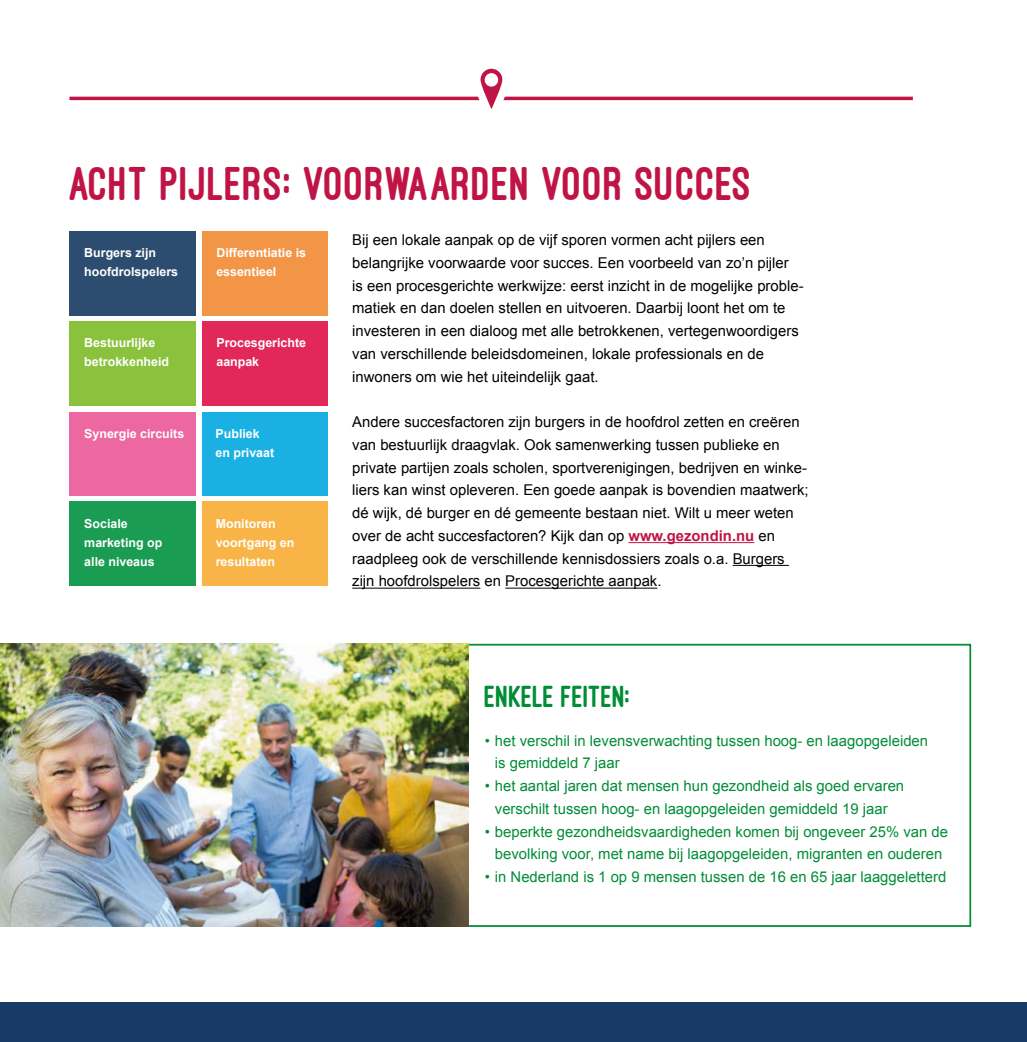
<style>
.page{position:relative;width:1027px;height:1042px;background:#fff}
.page>*{position:absolute;margin:0;border:0;box-sizing:border-box;transform-origin:0 0}
.t1{font:800 49px "Ostrich Sans";letter-spacing:.015em;color:#c01446}
.t2{font:800 31.5px "Ostrich Sans";color:#008d36}
.t3{font:14.88px/22.8px "Arial";color:#000}
.t4{font:14.88px/22.8px "Arial";color:#008d36;text-align:center}
.t5{font:700 12.42px/19.1px "Arial";color:#fff}
.s1{font-weight:700;color:#c01446}
</style>
<div class="page">
<div style="left:463px;top:644px;width:508px;height:283px;border:2px solid #008d36"></div>
<div style="left:0;top:1002px;width:1027px;height:40px;background:#183a66"></div>
<hr style="left:69px;top:97px;width:844px;height:3px;background:#c01446">
<svg style="left:465px;top:68px;width:53px;height:41px"></svg>
<div style="left:202px;top:231px;width:125px;height:84px;background:#f29546"></div>
<div style="left:69px;top:322px;width:126px;height:84px;background:#8ac13d"></div>
<div style="left:69px;top:412px;width:126px;height:83px;background:#ed67a0"></div>
<div style="left:202px;top:412px;width:125px;height:83px;background:#1ab0e4"></div>
<div style="left:69px;top:502px;width:126px;height:84px;background:#1a9c52"></div>
<div style="left:202px;top:502px;width:125px;height:84px;background:#f8b446"></div>
<div style="left:69px;top:231px;width:126px;height:84px;background:#2d4d70"></div>
<div style="left:202px;top:322px;width:125px;height:84px;background:#e12859"></div>
<img style="left:0;top:644px;width:468px;height:283px">
<hr style="left:628px;top:542px;width:126px;height:1px;background:#c01446">
<hr style="left:733px;top:565px;width:56px;height:1px;background:#000">
<hr style="left:352px;top:588px;width:128px;height:1px;background:#000">
<hr style="left:505px;top:588px;width:152px;height:1px;background:#000">
<h1 class="t1" style="left:69px;top:157px;width:684px">ACHT PIJLERS: VOORWAARDEN VOOR SUCCES</h1>
<p class="t5" style="left:84px;top:244px;width:95px">Burgers zijn hoofdrolspelers</p>
<p class="t5" style="left:216px;top:244px;width:91px">Differentiatie is essentieel</p>
<p class="t5" style="left:84px;top:334px;width:86px">Bestuurlijke betrokkenheid</p>
<p class="t5" style="left:216px;top:334px;width:91px">Procesgerichte aanpak</p>
<p class="t5" style="left:84px;top:424px;width:102px">Synergie circuits</p>
<p class="t5" style="left:216px;top:424px;width:60px">Publiek en privaat</p>
<p class="t5" style="left:84px;top:514px;width:79px">Sociale marketing op alle niveaus</p>
<p class="t5" style="left:216px;top:514px;width:80px">Monitoren voortgang en resultaten</p>
<p class="t3" style="left:352px;top:229px;width:453px">Bij een lokale aanpak op de vijf sporen vormen acht pijlers een belangrijke voorwaarde voor succes. Een voorbeeld van zo’n pijler<br>is een procesgerichte werkwijze: eerst inzicht in de mogelijke proble&shy;matiek en dan doelen stellen en uitvoeren. Daarbij loont het om te investeren in een dialoog met alle betrokkenen, vertegenwoordigers van verschillende beleidsdomeinen, lokale professionals en de inwoners om wie het uiteindelijk gaat.</p>
<p class="t3" style="left:352px;top:411px;width:458px">Andere succesfactoren zijn burgers in de hoofdrol zetten en creëren van bestuurlijk draagvlak. Ook samenwerking tussen publieke en private partijen zoals scholen, sportverenigingen, bedrijven en winke&shy;liers kan winst opleveren. Een goede aanpak is bovendien maatwerk; dé wijk, dé burger en dé gemeente bestaan niet. Wilt u meer weten over de acht succesfactoren? Kijk dan op <span class="s1">www.gezondin.nu</span> en raadpleeg ook de verschillende kennisdossiers zoals o.a. Burgers zijn hoofdrolspelers en Procesgerichte aanpak.</p>
<h2 class="t2" style="left:485px;top:680px;width:147px">ENKELE FEITEN:</h2>
<p class="t4" style="left:495px;top:729px;width:435px;text-align:left;text-indent:-10px">• het verschil in levensverwachting tussen hoog- en laagopgeleiden is gemiddeld 7 jaar</p>
<p class="t4" style="left:485px;top:775px;width:421px">• het aantal jaren dat mensen hun gezondheid als goed ervaren verschilt tussen hoog- en laagopgeleiden gemiddeld 19 jaar</p>
<p class="t4" style="left:485px;top:820px;width:465px">• beperkte gezondheidsvaardigheden komen bij ongeveer 25% van de bevolking voor, met name bij laagopgeleiden, migranten en ouderen</p>
<p class="t4" style="left:485px;top:866px;width:463px">• in Nederland is 1 op 9 mensen tussen de 16 en 65 jaar laaggeletterd</p>
</div>
